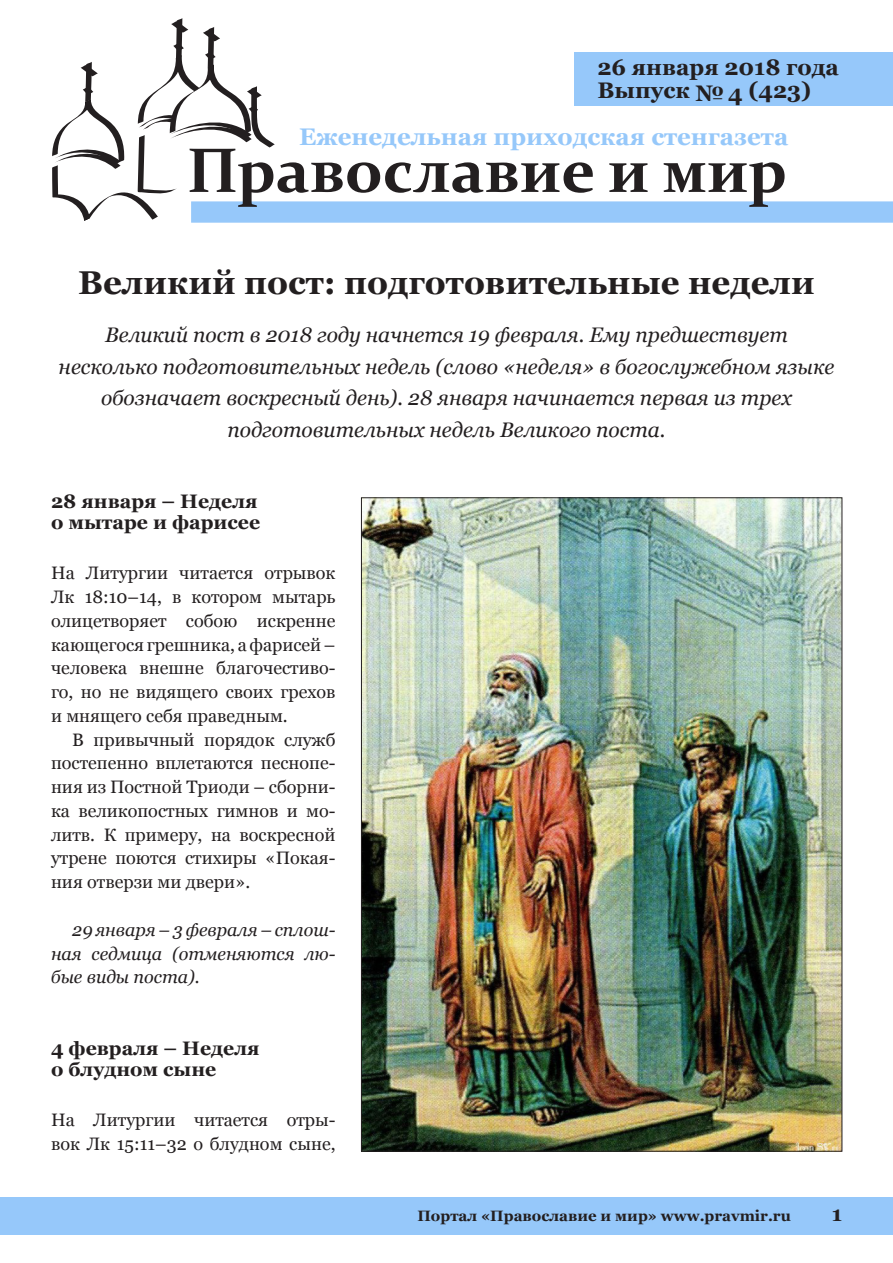
<style>
.page{position:relative;width:893px;height:1263px;background:#fff}
.page>*{position:absolute;margin:0;border:0;box-sizing:border-box;transform-origin:0 0}
.Zagolovok{font:700 33px "Georgia";color:#231f20}
.t1{font:700 24px "Georgia";color:#96c8fa}
.t2{font:700 22.5px/22.5px "Georgia";color:#231f20}
.Author{font:italic 21px/31.5px "Georgia";color:#231f20;text-align:center}
.t3{font:700 21px "Georgia";color:#231f20}
.Podzagolovok{font:700 19.5px/21px "Georgia";color:#231f20}
.Text_first{font:18px/23.7px "Georgia";color:#231f20;text-align:justify}
.Text{font:18px/23.7px "Georgia";color:#231f20;text-align:justify}
.Text-2{font:italic 18px/23.7px "Georgia";color:#231f20;text-align:justify}
.t4{font:700 15px "Georgia";color:#231f20}
</style>
<div class="page">
<div style="left:191px;top:201px;width:702px;height:22px;background:#96c8fa"></div>
<div style="left:574px;top:53px;width:319px;height:53px;background:#96c8fa"></div>
<svg style="left:52px;top:18px;width:541px;height:203px"></svg>
<svg style="left:609px;top:163px;width:39px;height:29px"></svg>
<svg style="left:664px;top:162px;width:121px;height:45px"></svg>
<div style="left:0;top:1197px;width:893px;height:37px;background:#96c8fa"></div>
<img style="left:363px;top:499px;width:477px;height:650px">
<p class="t2" style="left:597px;top:56px;width:243px">26 января 2018 года<br>Выпуск № 4 (423)</p>
<h2 class="t1" style="left:299px;top:122px;width:491px">Еженедельная приходская стенгазета</h2>
<p class="Zagolovok" style="left:78px;top:261px;width:738px">Великий пост: подготовительные недели</p>
<p class="Author" style="left:59px;top:320px;width:777px">Великий пост в 2018 году начнется 19 февраля. Ему предшествует несколько подготовительных недель (слово «неделя» в богослужебном языке обозначает воскресный день). 28 января начинается первая из трех подготовительных недель Великого поста.</p>
<p class="Podzagolovok" style="left:51px;top:491px;width:211px">28 января – Неделя о мытаре и фарисее</p>
<p class="Text_first" style="left:51px;top:561px;width:286px">На Литургии читается отрывок Лк 18:10–14, в котором мытарь олицетворяет собою искренне кающегося грешника, а фарисей – человека внешне благочестиво&shy;го, но не видящего своих грехов и мнящего себя праведным.</p>
<p class="Text" style="left:51px;top:728px;width:286px;text-indent:21px">В привычный порядок служб постепенно вплетаются песнопе&shy;ния из Постной Триоди – сборни&shy;ка великопостных гимнов и мо&shy;литв. К примеру, на воскресной утрене поются стихиры «Покая&shy;ния отверзи ми двери».</p>
<p class="Text-2" style="left:51px;top:918px;width:286px;text-indent:21px">29 января – 3 февраля – сплош&shy;ная седмица (отменяются лю&shy;бые виды поста).</p>
<p class="Podzagolovok" style="left:51px;top:1037px;width:210px">4 февраля – Неделя о блудном сыне</p>
<p class="Text_first" style="left:51px;top:1108px;width:286px">На Литургии читается отры&shy;вок Лк 15:11–32 о блудном сыне,</p>
<p class="t4" style="left:417px;top:1206px;width:375px">Портал «Православие и мир» www.pravmir.ru</p>
<p class="t3" style="left:832px;top:1200px;width:12px">1</p>
</div>
